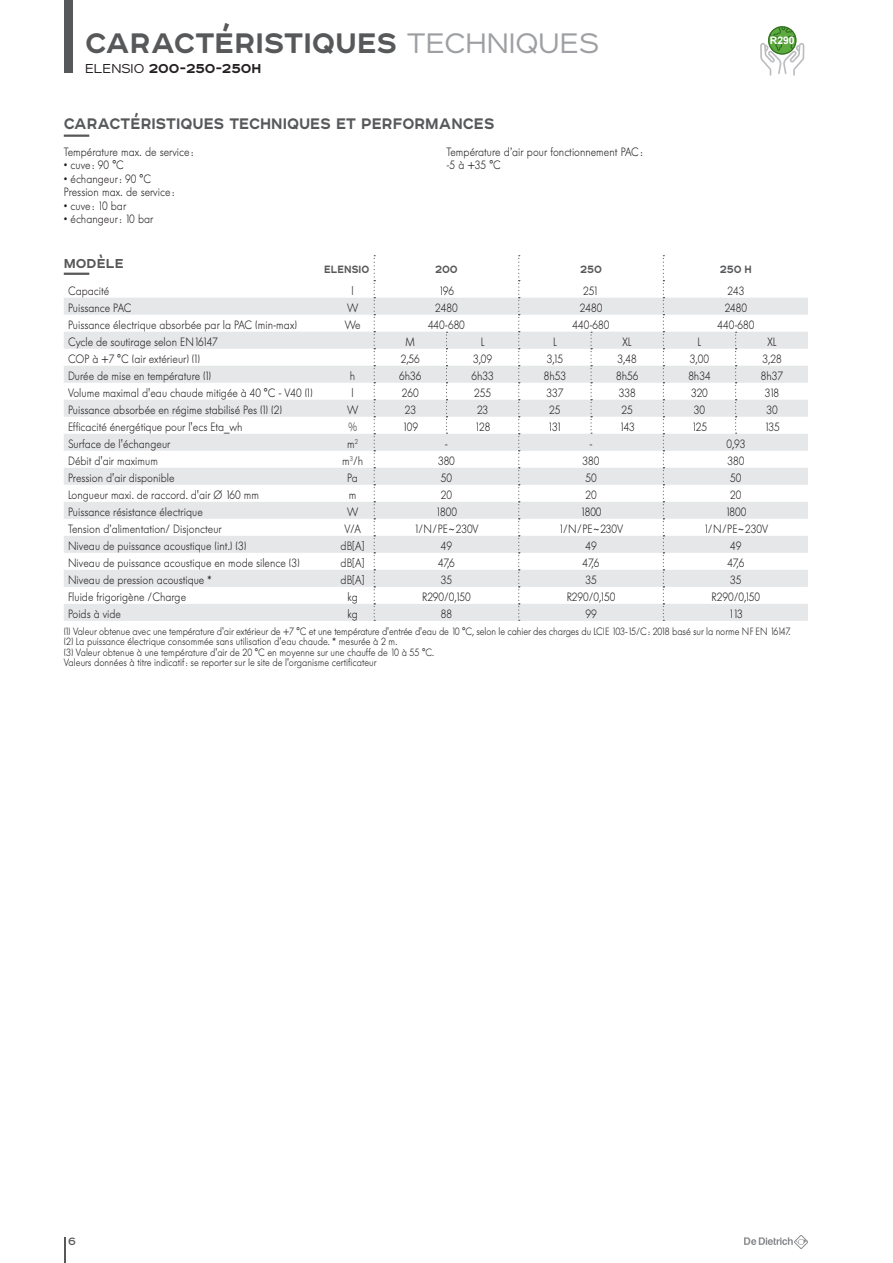
<style>
.page{position:relative;width:893px;height:1263px;background:#fff}
.page>*{position:absolute;margin:0;border:0;box-sizing:border-box;transform-origin:0 0}
.t1{font:700 36px "Affect";color:#57585a}
.t2{font:700 19.5px "Affect";color:#57585a;scale:.95 1}
.t3{font:700 16.5px "Affect";color:#231f20}
.t4{font:700 16.5px "Affect";color:#57585a}
.t5{font:700 13.5px "Affect";color:#57585a;scale:.9 1}
.t6{font:13.5px "Affect";color:#57585a}
.t7{font:300 12px/13.5px "Futura BQ";color:#231f20;scale:.9 1}
.t8{font:300 10.5px/10.5px "Futura BQ";color:#231f20;scale:.9 1}
.t9{font:700 10.5px "Arial";color:#fff}
.s1{font-weight:300;color:#9d9fa2}
.s2{font-weight:300}
</style>
<div class="page">
<div style="left:64px;top:0;width:8px;height:72px;background:#57585a"></div>
<svg style="left:64px;top:1237px;width:1px;height:26px"></svg>
<svg style="left:744px;top:1235px;width:64px;height:14px"></svg>
<svg style="left:760px;top:26px;width:44px;height:50px"></svg>
<hr style="left:892px;top:221px;width:1px;height:289px;background:#d1d2d4">
<hr style="left:64px;top:135px;width:25px;height:2px;background:#57585a">
<hr style="left:64px;top:273px;width:25px;height:2px;background:#57585a">
<svg style="left:64px;top:298px;width:744px;height:323px;fill:#e9eaec"></svg>
<svg style="left:446px;top:332px;width:1px;height:102px"></svg>
<svg style="left:590px;top:332px;width:2px;height:102px"></svg>
<svg style="left:735px;top:332px;width:2px;height:102px"></svg>
<svg style="left:374px;top:255px;width:1px;height:366px"></svg>
<svg style="left:518px;top:255px;width:2px;height:366px"></svg>
<svg style="left:663px;top:255px;width:1px;height:366px"></svg>
<h1 class="t1" style="left:85px;top:17px;width:516px">CARACTÉRISTIQUES <span class="s1">TECHNIQUES</span></h1>
<h3 class="t3" style="left:85px;top:56px;width:178px"><span class="s2">ELENSIO</span> 200-250-250H</h3>
<h2 class="t2" style="left:64px;top:110px;width:455px">CARACTÉRISTIQUES TECHNIQUES ET PERFORMANCES</h2>
<p class="t7" style="left:64px;top:145px;width:146px">Température max. de service :</p>
<p class="t7" style="left:64px;top:158px;width:68px">• cuve : 90 °C</p>
<p class="t7" style="left:64px;top:172px;width:124px">• échangeur: 90 °C<br>Pression max. de service :</p>
<p class="t7" style="left:64px;top:199px;width:71px">• cuve : 10 bar</p>
<p class="t7" style="left:64px;top:212px;width:101px">• échangeur: 10 bar</p>
<p class="t7" style="left:446px;top:145px;width:220px">Température d’air pour fonctionnement PAC: -5 à +35 °C</p>
<h3 class="t4" style="left:64px;top:251px;width:61px">MODÈLE</h3>
<p class="t5" style="left:324px;top:260px;width:52px">ELENSIO</p>
<p class="t5" style="left:435px;top:260px;width:27px">200</p>
<p class="t5" style="left:580px;top:260px;width:26px">250</p>
<p class="t5" style="left:720px;top:260px;width:37px">250 H</p>
<p class="t9" style="left:770px;top:33px;width:26px">R290</p>
<p class="t7" style="left:68px;top:284px;width:47px">Capacité</p>
<p class="t7" style="left:352px;top:284px;width:4px">l</p>
<p class="t7" style="left:439px;top:284px;width:19px">196</p>
<p class="t7" style="left:583px;top:284px;width:19px">251</p>
<p class="t7" style="left:727px;top:284px;width:20px">243</p>
<p class="t7" style="left:68px;top:301px;width:72px">Puissance PAC</p>
<p class="t7" style="left:347px;top:301px;width:14px">W</p>
<p class="t7" style="left:435px;top:301px;width:27px">2480</p>
<p class="t7" style="left:580px;top:301px;width:27px">2480</p>
<p class="t7" style="left:725px;top:301px;width:27px">2480</p>
<p class="t7" style="left:68px;top:318px;width:256px">Puissance électrique absorbée par la PAC (min-max)</p>
<p class="t7" style="left:345px;top:318px;width:19px">We</p>
<p class="t7" style="left:428px;top:318px;width:43px">440-680</p>
<p class="t7" style="left:573px;top:318px;width:43px">440-680</p>
<p class="t7" style="left:717px;top:318px;width:43px">440-680</p>
<p class="t7" style="left:68px;top:335px;width:168px">Cycle de soutirage selon EN16147</p>
<p class="t7" style="left:406px;top:335px;width:12px">M</p>
<p class="t7" style="left:481px;top:335px;width:6px">L</p>
<p class="t7" style="left:553px;top:335px;width:6px">L</p>
<p class="t7" style="left:623px;top:335px;width:12px">XL</p>
<p class="t7" style="left:698px;top:335px;width:6px">L</p>
<p class="t7" style="left:767px;top:335px;width:12px">XL</p>
<p class="t7" style="left:68px;top:352px;width:148px">COP à +7 °C (air extérieur) (1)</p>
<p class="t7" style="left:401px;top:352px;width:23px">2,56</p>
<p class="t7" style="left:473px;top:352px;width:23px">3,09</p>
<p class="t7" style="left:547px;top:352px;width:20px">3,15</p>
<p class="t7" style="left:618px;top:352px;width:23px">3,48</p>
<p class="t7" style="left:690px;top:352px;width:23px">3,00</p>
<p class="t7" style="left:762px;top:352px;width:23px">3,28</p>
<p class="t7" style="left:68px;top:369px;width:161px">Durée de mise en température (1)</p>
<p class="t7" style="left:350px;top:369px;width:8px">h</p>
<p class="t7" style="left:399px;top:369px;width:26px">6h36</p>
<p class="t7" style="left:471px;top:369px;width:26px">6h33</p>
<p class="t7" style="left:544px;top:369px;width:26px">8h53</p>
<p class="t7" style="left:616px;top:369px;width:26px">8h56</p>
<p class="t7" style="left:688px;top:369px;width:26px">8h34</p>
<p class="t7" style="left:761px;top:369px;width:26px">8h37</p>
<p class="t7" style="left:68px;top:386px;width:273px">Volume maximal d'eau chaude mitigée à 40 °C - V40 (1)</p>
<p class="t7" style="left:351px;top:386px;width:4px">l</p>
<p class="t7" style="left:402px;top:386px;width:20px">260</p>
<p class="t7" style="left:474px;top:386px;width:20px">255</p>
<p class="t7" style="left:546px;top:386px;width:20px">337</p>
<p class="t7" style="left:619px;top:386px;width:20px">338</p>
<p class="t7" style="left:691px;top:386px;width:20px">320</p>
<p class="t7" style="left:765px;top:386px;width:17px">318</p>
<p class="t7" style="left:68px;top:403px;width:239px">Puissance absorbée en régime stabilisé Pes (1) (2)</p>
<p class="t7" style="left:347px;top:403px;width:14px">W</p>
<p class="t7" style="left:405px;top:403px;width:14px">23</p>
<p class="t7" style="left:477px;top:403px;width:14px">23</p>
<p class="t7" style="left:549px;top:403px;width:14px">25</p>
<p class="t7" style="left:622px;top:403px;width:14px">25</p>
<p class="t7" style="left:694px;top:403px;width:14px">30</p>
<p class="t7" style="left:766px;top:403px;width:14px">30</p>
<p class="t7" style="left:68px;top:420px;width:195px">Efficacité énergétique pour l'ecs Eta_wh</p>
<p class="t7" style="left:348px;top:420px;width:11px">%</p>
<p class="t7" style="left:403px;top:420px;width:19px">109</p>
<p class="t7" style="left:475px;top:420px;width:19px">128</p>
<p class="t7" style="left:548px;top:420px;width:17px">131</p>
<p class="t7" style="left:619px;top:420px;width:19px">143</p>
<p class="t7" style="left:692px;top:420px;width:19px">125</p>
<p class="t7" style="left:764px;top:420px;width:19px">135</p>
<p class="t7" style="left:68px;top:437px;width:115px">Surface de l'échangeur</p>
<p class="t7" style="left:347px;top:437px;width:14px">m<sup>2</sup></p>
<p class="t7" style="left:445px;top:437px;width:5px">-</p>
<p class="t7" style="left:589px;top:437px;width:5px">-</p>
<p class="t7" style="left:726px;top:437px;width:23px">0,93</p>
<p class="t7" style="left:68px;top:454px;width:101px">Débit d'air maximum</p>
<p class="t7" style="left:342px;top:454px;width:25px">m<sup>3</sup>/h</p>
<p class="t7" style="left:438px;top:454px;width:20px">380</p>
<p class="t7" style="left:583px;top:454px;width:20px">380</p>
<p class="t7" style="left:727px;top:454px;width:20px">380</p>
<p class="t7" style="left:68px;top:471px;width:120px">Pression d'air disponible</p>
<p class="t7" style="left:347px;top:471px;width:13px">Pa</p>
<p class="t7" style="left:441px;top:471px;width:14px">50</p>
<p class="t7" style="left:585px;top:471px;width:14px">50</p>
<p class="t7" style="left:730px;top:471px;width:14px">50</p>
<p class="t7" style="left:68px;top:488px;width:214px">Longueur maxi. de raccord. d'air Ø 160 mm</p>
<p class="t7" style="left:349px;top:488px;width:10px">m</p>
<p class="t7" style="left:441px;top:488px;width:14px">20</p>
<p class="t7" style="left:585px;top:488px;width:14px">20</p>
<p class="t7" style="left:730px;top:488px;width:14px">20</p>
<p class="t7" style="left:68px;top:505px;width:151px">Puissance résistance électrique</p>
<p class="t7" style="left:347px;top:505px;width:14px">W</p>
<p class="t7" style="left:436px;top:505px;width:25px">1800</p>
<p class="t7" style="left:580px;top:505px;width:25px">1800</p>
<p class="t7" style="left:725px;top:505px;width:25px">1800</p>
<p class="t7" style="left:68px;top:522px;width:172px">Tension d’alimentation/ Disjoncteur</p>
<p class="t7" style="left:344px;top:522px;width:20px">V/A</p>
<p class="t7" style="left:414px;top:522px;width:73px">1/N/PE~230V</p>
<p class="t7" style="left:559px;top:522px;width:73px">1/N/PE~230V</p>
<p class="t7" style="left:704px;top:522px;width:73px">1/N/PE~230V</p>
<p class="t7" style="left:68px;top:539px;width:200px">Niveau de puissance acoustique (int.) (3)</p>
<p class="t7" style="left:341px;top:539px;width:28px">dB[A]</p>
<p class="t7" style="left:441px;top:539px;width:14px">49</p>
<p class="t7" style="left:585px;top:539px;width:14px">49</p>
<p class="t7" style="left:730px;top:539px;width:14px">49</p>
<p class="t7" style="left:68px;top:556px;width:259px">Niveau de puissance acoustique en mode silence (3)</p>
<p class="t7" style="left:341px;top:556px;width:28px">dB[A]</p>
<p class="t7" style="left:438px;top:556px;width:20px">47,6</p>
<p class="t7" style="left:583px;top:556px;width:20px">47,6</p>
<p class="t7" style="left:727px;top:556px;width:20px">47,6</p>
<p class="t7" style="left:68px;top:573px;width:161px">Niveau de pression acoustique *</p>
<p class="t7" style="left:341px;top:573px;width:28px">dB[A]</p>
<p class="t7" style="left:441px;top:573px;width:14px">35</p>
<p class="t7" style="left:585px;top:573px;width:14px">35</p>
<p class="t7" style="left:730px;top:573px;width:14px">35</p>
<p class="t7" style="left:68px;top:590px;width:133px">Fluide frigorigène /Charge</p>
<p class="t7" style="left:347px;top:590px;width:13px">kg</p>
<p class="t7" style="left:422px;top:590px;width:56px">R290/0,150</p>
<p class="t7" style="left:567px;top:590px;width:56px">R290/0,150</p>
<p class="t7" style="left:712px;top:590px;width:56px">R290/0,150</p>
<p class="t7" style="left:68px;top:607px;width:60px">Poids à vide</p>
<p class="t7" style="left:347px;top:607px;width:13px">kg</p>
<p class="t7" style="left:441px;top:607px;width:14px">88</p>
<p class="t7" style="left:585px;top:607px;width:14px">99</p>
<p class="t7" style="left:729px;top:607px;width:17px">113</p>
<p class="t8" style="left:64px;top:626px;width:809px">(1) Valeur obtenue avec une température d'air extérieur de +7 °C et une température d'entrée d'eau de 10 °C, selon le cahier des charges du LCIE 103-15/C: 2018 basé sur la norme NF EN 16147. (2) La puissance électrique consommée sans utilisation d'eau chaude. * mesurée à 2 m.<br>(3) Valeur obtenue à une température d'air de 20 °C en moyenne sur une chauffe de 10 à 55 °C.<br>Valeurs données à titre indicatif: se reporter sur le site de l'organisme certificateur</p>
<p class="t6" style="left:68px;top:1231px;width:9px">6</p>
</div>
